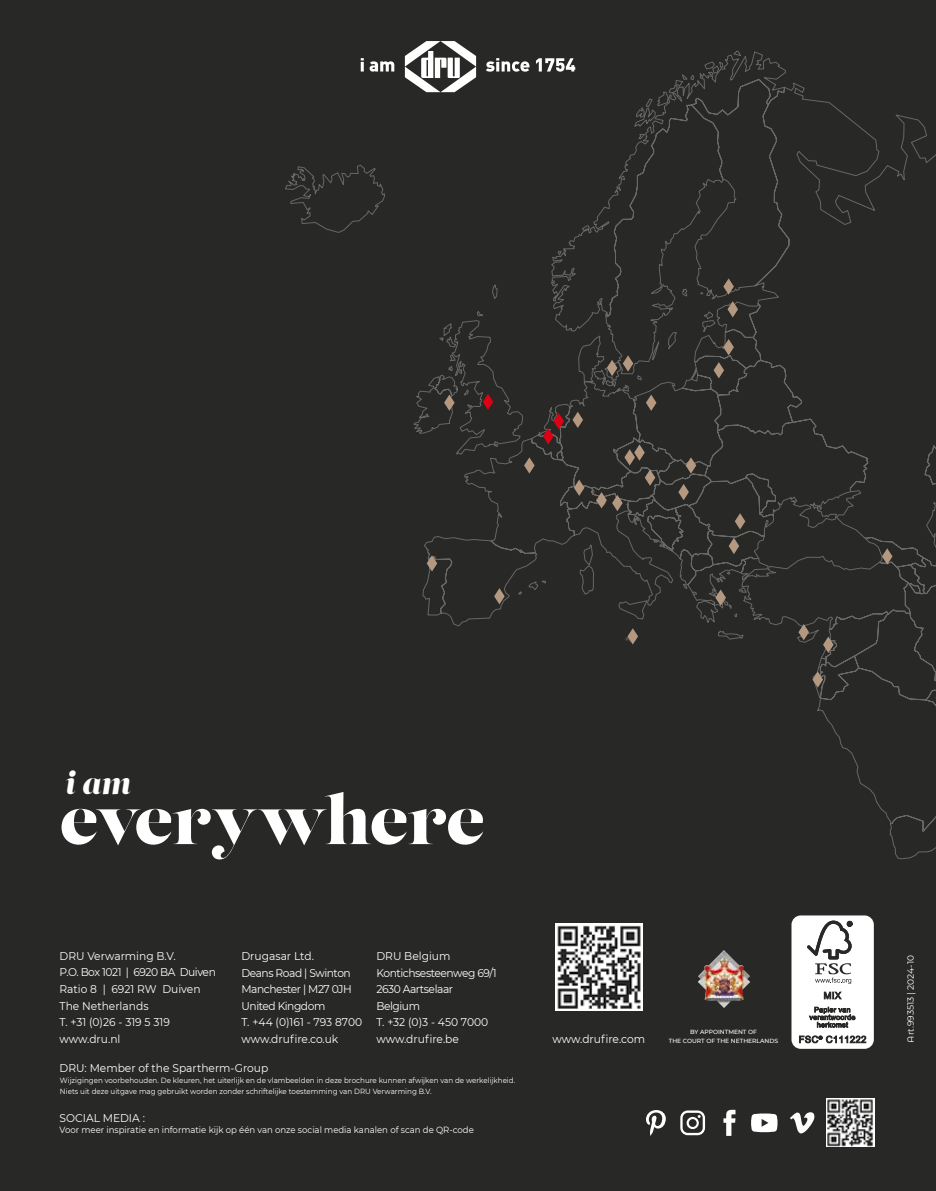
<style>
.page{position:relative;width:936px;height:1191px;background:#fff}
.page>*{position:absolute;margin:0;border:0;box-sizing:border-box;transform-origin:0 0}
.t1{font:66px "Lust Display";letter-spacing:-.02em;color:#fff}
.t2{font:italic 30px "Lust";color:#fff}
.t3{font:11.25px/16.5px "Montserrat";letter-spacing:-.04em;color:#fff;scale:.95 1}
.t4{font:11.25px/16.5px "Montserrat";letter-spacing:-.005em;color:#fff;scale:.95 1}
.t5{font:9px "Montserrat";color:#fff;scale:.95 1}
.t6{font:9px "Montserrat";color:#fff}
.t7{font:7.5px/10.5px "Montserrat";color:#fff;scale:.95 1}
.t8{font:500 6px/9px "Montserrat";color:#fff;text-align:center}
</style>
<div class="page">
<div style="left:0;top:0;width:935px;height:1191px;background:#282827"></div>
<img style="left:698px;top:950px;width:52px;height:58px">
<img style="left:555px;top:923px;width:87px;height:88px">
<div style="left:792px;top:916px;width:81px;height:132px;background:#fff;border-radius:9px"></div>
<svg style="left:807px;top:920px;width:45px;height:64px"></svg>
<svg style="left:823px;top:991px;width:18px;height:9px"></svg>
<svg style="left:809px;top:1006px;width:46px;height:21px"></svg>
<svg style="left:799px;top:1035px;width:67px;height:8px"></svg>
<div style="left:791px;top:915px;width:82px;height:133px;border:2px solid #fff;border-radius:9px"></div>
<img style="left:826px;top:1098px;width:48px;height:49px">
<svg style="left:751px;top:1113px;width:26px;height:19px"></svg>
<svg style="left:723px;top:1109px;width:12px;height:26px"></svg>
<svg style="left:646px;top:1110px;width:19px;height:25px"></svg>
<svg style="left:680px;top:1110px;width:25px;height:25px"></svg>
<svg style="left:790px;top:1112px;width:24px;height:21px"></svg>
<svg style="left:285px;top:50px;width:650px;height:810px"></svg>
<svg style="left:572px;top:412px;width:11px;height:16px"></svg>
<svg style="left:444px;top:394px;width:10px;height:17px"></svg>
<svg style="left:524px;top:457px;width:10px;height:16px"></svg>
<svg style="left:574px;top:479px;width:10px;height:17px"></svg>
<svg style="left:596px;top:492px;width:10px;height:16px"></svg>
<svg style="left:612px;top:495px;width:10px;height:16px"></svg>
<svg style="left:646px;top:394px;width:10px;height:17px"></svg>
<svg style="left:624px;top:444px;width:31px;height:42px"></svg>
<svg style="left:678px;top:484px;width:11px;height:16px"></svg>
<svg style="left:685px;top:457px;width:11px;height:16px"></svg>
<svg style="left:734px;top:513px;width:11px;height:16px"></svg>
<svg style="left:728px;top:538px;width:11px;height:16px"></svg>
<svg style="left:798px;top:624px;width:11px;height:16px"></svg>
<svg style="left:823px;top:636px;width:10px;height:17px"></svg>
<svg style="left:812px;top:671px;width:11px;height:16px"></svg>
<svg style="left:715px;top:589px;width:11px;height:17px"></svg>
<svg style="left:494px;top:588px;width:10px;height:16px"></svg>
<svg style="left:426px;top:555px;width:11px;height:16px"></svg>
<svg style="left:713px;top:362px;width:11px;height:16px"></svg>
<svg style="left:723px;top:339px;width:10px;height:16px"></svg>
<svg style="left:727px;top:301px;width:11px;height:16px"></svg>
<svg style="left:723px;top:278px;width:10px;height:17px"></svg>
<svg style="left:606px;top:355px;width:27px;height:21px"></svg>
<svg style="left:543px;top:413px;width:21px;height:31px"></svg>
<svg style="left:482px;top:394px;width:11px;height:16px"></svg>
<svg style="left:405px;top:41px;width:71px;height:51px"></svg>
<svg style="left:361px;top:58px;width:33px;height:14px"></svg>
<svg style="left:486px;top:58px;width:43px;height:14px"></svg>
<svg style="left:536px;top:58px;width:39px;height:14px"></svg>
<svg style="left:623px;top:628px;width:15px;height:16px"></svg>
<svg style="left:881px;top:548px;width:11px;height:16px"></svg>
<h2 class="t2" style="left:66px;top:764px;width:67px">i am</h2>
<h1 class="t1" style="left:60px;top:779px;width:426px">everywhere</h1>
<h3 class="t4" style="left:60px;top:947px;width:166px">DRU Verwarming B.V.<br>P.O. Box 1021 | 6920 BA Duiven<br>Ratio 8 | 6921 RW Duiven<br>The Netherlands<br>T. +31 (0)26 - 319 5 319 www.dru.nl</h3>
<h3 class="t3" style="left:241px;top:947px;width:128px">Drugasar Ltd.<br>Deans Road | Swinton<br>Manchester | M27 0JH<br>United Kingdom<br>T. +44 (0)161 - 793 8700 www.drufire.co.uk</h3>
<h3 class="t3" style="left:376px;top:947px;width:128px">DRU Belgium<br>Kontichsesteenweg 69/1<br>2630 Aartselaar<br>Belgium<br>T. +32 (0)3 - 450 7000 www.drufire.be</h3>
<h3 class="t4" style="left:60px;top:1059px;width:221px">DRU: Member of the Spartherm-Group</h3>
<p class="t7" style="left:60px;top:1075px;width:480px">Wijzigingen voorbehouden. De kleuren, het uiterlijk en de vlambeelden in deze brochure kunnen afwijken van de werkelijkheid.<br>Niets uit deze uitgave mag gebruikt worden zonder schriftelijke toestemming van DRU Verwarming B.V.</p>
<h3 class="t4" style="left:60px;top:1109px;width:91px">SOCIAL MEDIA :</h3>
<p class="t5" style="left:60px;top:1123px;width:437px">Voor meer inspiratie en informatie kijk op één van onze social media kanalen of scan de QR-code</p>
<h3 class="t4" style="left:552px;top:1030px;width:99px">www.drufire.com</h3>
<p class="t8" style="left:668px;top:1026px;width:111px">BY APPOINTMENT OF<br>THE COURT OF THE NETHERLANDS</p>
<p class="t6" style="left:904px;top:1042px;width:89px;rotate:-90deg">Art.993513 | 2024-10</p>
</div>
